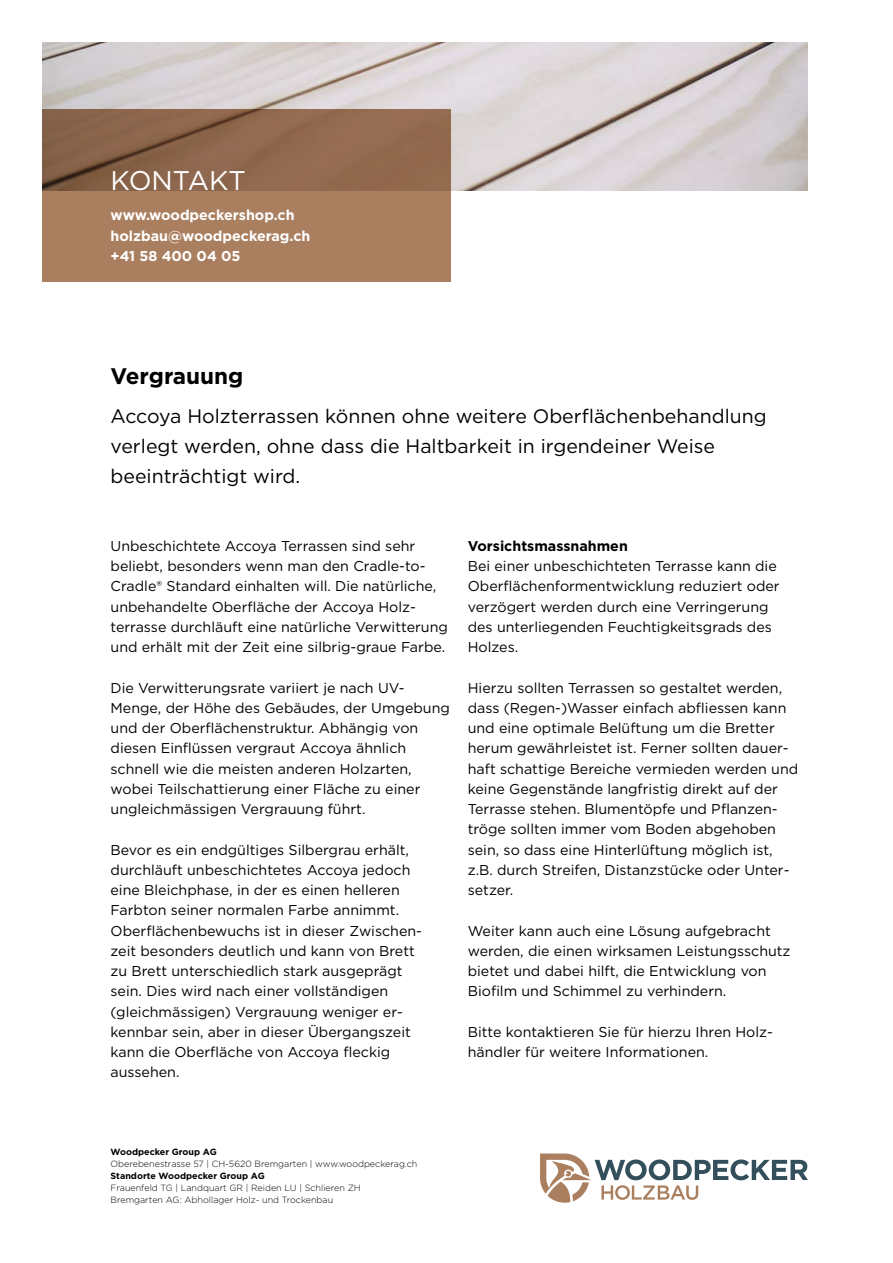
<style>
.page{position:relative;width:893px;height:1263px;background:#fff}
.page>*{position:absolute;margin:0;border:0;box-sizing:border-box;transform-origin:0 0}
.t1{font:27px "Gotham";letter-spacing:-.005em;color:#fff}
.t2{font:700 22.5px "Gotham";color:#000}
.t3{font:19.5px/30.5px "Gotham";color:#000}
.t4{font:14.25px/20.2px "Gotham";color:#000}
.t5{font:700 14.25px/20.2px "Gotham";color:#fff}
.t6{font:700 14.25px "Gotham";color:#000}
.t7{font:300 9px/12px "Gotham";color:#000}
.t8{font:700 9px "Gotham";color:#000}
</style>
<div class="page">
<img style="left:43px;top:43px;width:765px;height:147px">
<svg style="left:43px;top:109px;width:408px;height:172px;background:#9b7255"></svg>
<svg style="left:540px;top:1153px;width:268px;height:50px"></svg>
<h1 class="t1" style="left:111px;top:163px;width:137px">KONTAKT</h1>
<p class="t5" style="left:111px;top:205px;width:201px">www.woodpeckershop.ch holzbau@woodpeckerag.ch +41 58 400 04 05</p>
<h2 class="t2" style="left:111px;top:361px;width:134px">Vergrauung</h2>
<h3 class="t3" style="left:111px;top:400px;width:658px">Accoya Holzterrassen können ohne weitere Oberflächenbehandlung verlegt werden, ohne dass die Haltbarkeit in irgendeiner Weise beeinträchtigt wird.</h3>
<p class="t4" style="left:111px;top:535px;width:339px">Unbeschichtete Accoya Terrassen sind sehr beliebt, besonders wenn man den Cradle-to-Cradle® Standard einhalten will. Die natürliche, unbehandelte Oberfläche der Accoya Holz&shy;terrasse durchläuft eine natürliche Verwitterung und erhält mit der Zeit eine silbrig-graue Farbe.</p>
<p class="t4" style="left:111px;top:677px;width:341px">Die Verwitterungsrate variiert je nach UV-Menge, der Höhe des Gebäudes, der Umgebung und der Oberflächenstruktur. Abhängig von diesen Einflüssen vergraut Accoya ähnlich schnell wie die meisten anderen Holzarten, wobei Teilschattierung einer Fläche zu einer ungleichmässigen Vergrauung führt.</p>
<p class="t4" style="left:111px;top:839px;width:313px">Bevor es ein endgültiges Silbergrau erhält, durchläuft unbeschichtetes Accoya jedoch eine Bleichphase, in der es einen helleren Farbton seiner normalen Farbe annimmt.<br>Oberflächenbewuchs ist in dieser Zwischen&shy;zeit besonders deutlich und kann von Brett zu Brett unterschiedlich stark ausgeprägt sein. Dies wird nach einer vollständigen (gleichmässigen) Vergrauung weniger er&shy;kennbar sein, aber in dieser Übergangszeit kann die Oberfläche von Accoya fleckig aussehen.</p>
<p class="t6" style="left:468px;top:536px;width:162px">Vorsichtsmassnahmen</p>
<p class="t4" style="left:468px;top:555px;width:313px">Bei einer unbeschichteten Terrasse kann die Oberflächenformentwicklung reduziert oder verzögert werden durch eine Verringerung des unterliegenden Feuchtigkeitsgrads des Holzes.</p>
<p class="t4" style="left:468px;top:677px;width:332px">Hierzu sollten Terrassen so gestaltet werden, dass (Regen-)Wasser einfach abfliessen kann und eine optimale Belüftung um die Bretter herum gewährleistet ist. Ferner sollten dauer&shy;haft schattige Bereiche vermieden werden und keine Gegenstände langfristig direkt auf der Terrasse stehen. Blumentöpfe und Pflanzen&shy;tröge sollten immer vom Boden abgehoben sein, so dass eine Hinterlüftung möglich ist, z.B. durch Streifen, Distanzstücke oder Unter&shy;setzer.</p>
<p class="t4" style="left:468px;top:920px;width:324px">Weiter kann auch eine Lösung aufgebracht werden, die einen wirksamen Leistungsschutz bietet und dabei hilft, die Entwicklung von Biofilm und Schimmel zu verhindern.</p>
<p class="t4" style="left:468px;top:1021px;width:305px">Bitte kontaktieren Sie für hierzu Ihren Holz&shy;händler für weitere Informationen.</p>
<p class="t8" style="left:111px;top:1145px;width:108px">Woodpecker Group AG</p>
<p class="t7" style="left:111px;top:1157px;width:308px">Oberebenestrasse 57 | CH-5620 Bremgarten | www.woodpeckerag.ch</p>
<p class="t8" style="left:111px;top:1169px;width:156px">Standorte Woodpecker Group AG</p>
<p class="t7" style="left:111px;top:1181px;width:252px">Frauenfeld TG | Landquart GR | Reiden LU | Schlieren ZH<br>Bremgarten AG: Abhollager Holz- und Trockenbau</p>
</div>
